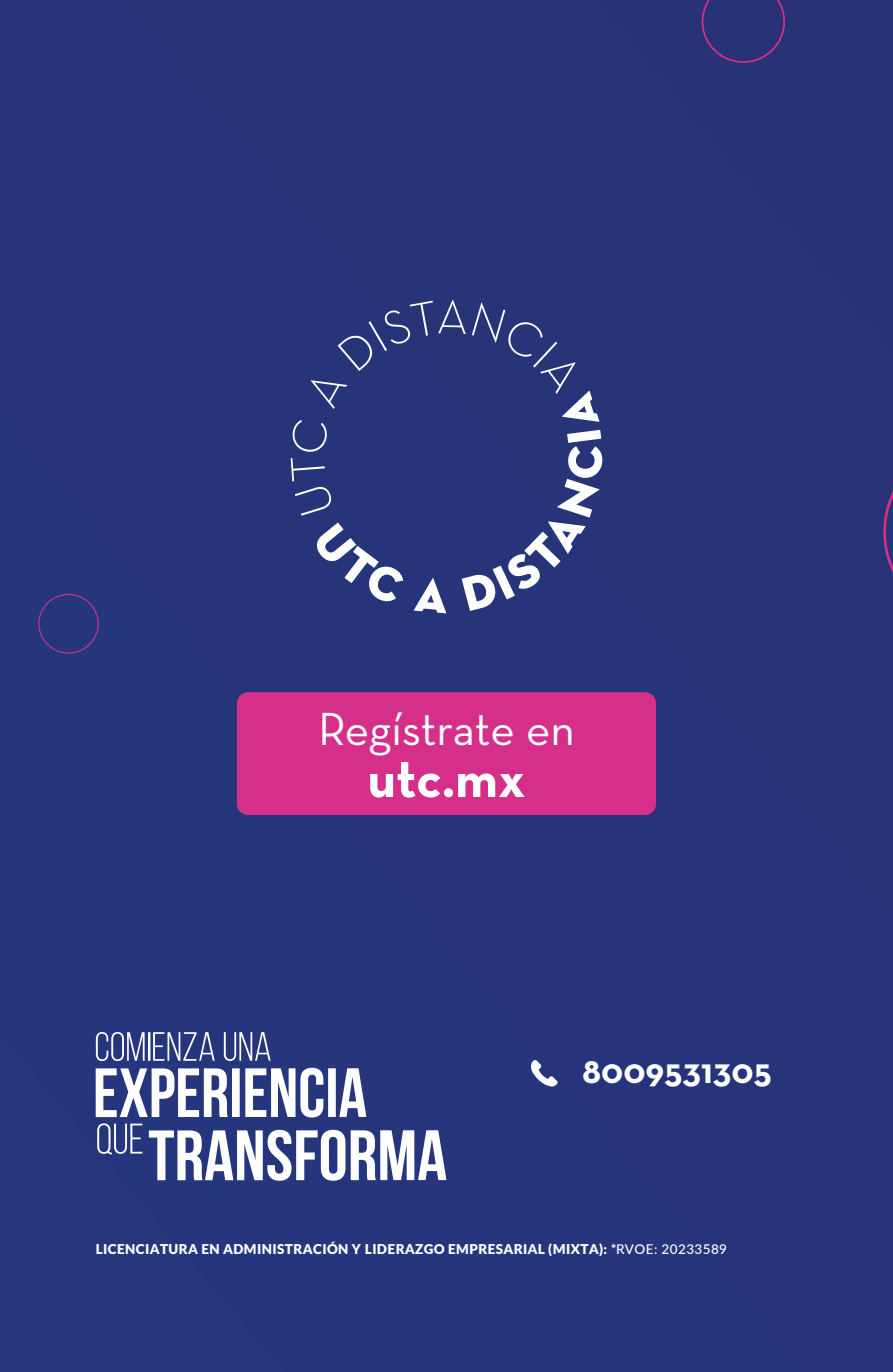
<style>
.page{position:relative;width:893px;height:1372px;background:#fff}
.page>*{position:absolute;margin:0;border:0;box-sizing:border-box;transform-origin:0 0}
.t1{font:700 54px "Neutra Text";color:#fff}
.t2{font:47.25px "Neutra Text";letter-spacing:-.005em;color:#fff}
.t3{font:700 35.55px "Neutra Text";color:#fff}
.t4{font:900 13.5px "Lato";letter-spacing:.03em;color:#fff}
.s1{font-weight:700}
.s2{font-weight:500}
</style>
<div class="page">
<div style="left:0;top:0;width:893px;height:1371px;background:#26357a"></div>
<svg style="left:316px;top:522px;width:87px;height:80px"></svg>
<svg style="left:414px;top:578px;width:32px;height:35px"></svg>
<svg style="left:462px;top:430px;width:141px;height:181px"></svg>
<svg style="left:291px;top:420px;width:40px;height:95px"></svg>
<svg style="left:311px;top:380px;width:36px;height:29px"></svg>
<svg style="left:338px;top:300px;width:128px;height:71px"></svg>
<svg style="left:472px;top:303px;width:127px;height:119px"></svg>
<svg style="left:38px;top:594px;width:61px;height:59px"></svg>
<svg style="left:883px;top:491px;width:10px;height:82px"></svg>
<svg style="left:702px;top:0;width:83px;height:63px"></svg>
<svg style="left:96px;top:1032px;width:49px;height:28px"></svg>
<hr style="left:148px;top:1032px;width:2px;height:28px;background:#fff">
<svg style="left:153px;top:1032px;width:62px;height:28px"></svg>
<svg style="left:224px;top:1032px;width:47px;height:28px"></svg>
<svg style="left:97px;top:1123px;width:45px;height:31px"></svg>
<svg style="left:149px;top:1129px;width:196px;height:51px"></svg>
<svg style="left:351px;top:1130px;width:95px;height:50px"></svg>
<svg style="left:96px;top:1068px;width:132px;height:48px"></svg>
<div style="left:232px;top:1068px;width:8px;height:48px;background:#fff"></div>
<svg style="left:245px;top:1067px;width:78px;height:50px"></svg>
<div style="left:328px;top:1068px;width:8px;height:48px;background:#fff"></div>
<svg style="left:339px;top:1068px;width:27px;height:48px"></svg>
<svg style="left:531px;top:1060px;width:27px;height:27px"></svg>
<div style="left:237px;top:692px;width:419px;height:123px;background:#d52f89;border-radius:11px"></div>
<h2 class="t2" style="left:318px;top:700px;width:258px">Regístrate en</h2>
<h1 class="t1" style="left:367px;top:745px;width:160px">utc.mx</h1>
<h3 class="t3" style="left:582px;top:1048px;width:191px">8009531305</h3>
<p class="t4" style="left:96px;top:1240px;width:633px">LICENCIATURA EN ADMINISTRACIÓN Y LIDERAZGO EMPRESARIAL (MIXTA): <span class="s1">*</span><span class="s2">RVOE: 20233589</span></p>
</div>
